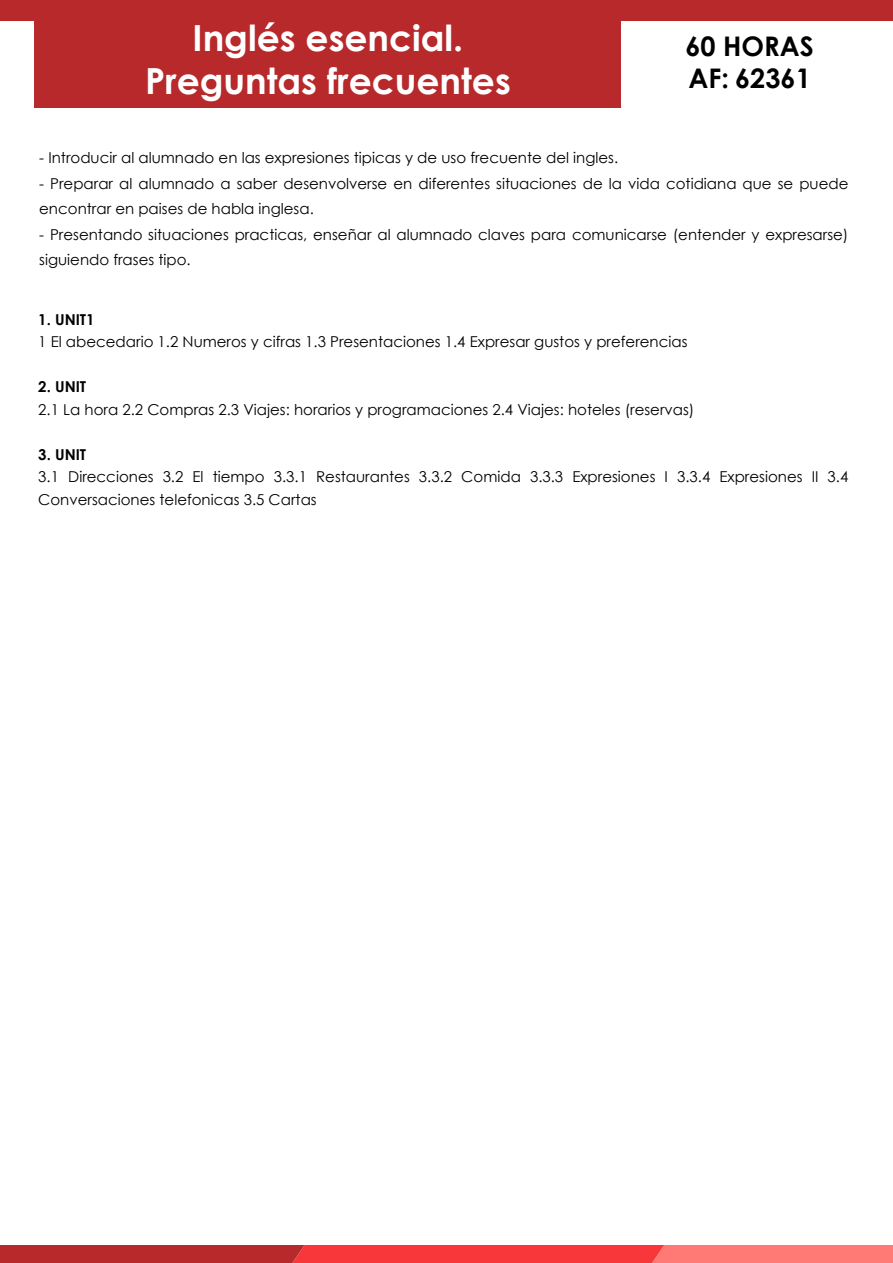
<style>
.page{position:relative;width:893px;height:1263px;background:#fff}
.page>*{position:absolute;margin:0;border:0;box-sizing:border-box;transform-origin:0 0}
.t1{font:700 36px/43.2px "Century Gothic";color:#fff;text-align:center}
.t2{font:700 27px/32.4px "Century Gothic";color:#000}
.t3{font:15px/25.5px "Century Gothic";color:#000}
.t4{font:700 15px "Century Gothic";color:#000}
</style>
<div class="page">
<div style="left:0;top:0;width:893px;height:21px;background:#b7292b"></div>
<div style="left:34px;top:0;width:586px;height:107px;background:#b7292b"></div>
<svg style="left:0;top:1245px;width:893px;height:18px;background:#e34444"></svg>
<h1 class="t1" style="left:145px;top:14px;width:367px">Inglés esencial.<br>Preguntas frecuentes</h1>
<h2 class="t2" style="left:685px;top:29px;width:130px">60 HORAS<br>AF: 62361</h2>
<p class="t3" style="left:39px;top:145px;width:580px">- Introducir al alumnado en las expresiones tipicas y de uso frecuente del ingles.</p>
<p class="t3" style="left:39px;top:170px;width:811px">- Preparar al alumnado a saber desenvolverse en diferentes situaciones de la vida cotidiana que se puede encontrar en paises de habla inglesa.</p>
<p class="t3" style="left:39px;top:221px;width:811px">- Presentando situaciones practicas, enseñar al alumnado claves para comunicarse (entender y expresarse) siguiendo frases tipo.</p>
<p class="t4" style="left:38px;top:308px;width:58px">1. UNIT1</p>
<p class="t3" style="left:38px;top:329px;width:651px">1 El abecedario 1.2 Numeros y cifras 1.3 Presentaciones 1.4 Expresar gustos y preferencias</p>
<p class="t4" style="left:38px;top:375px;width:49px">2. UNIT</p>
<p class="t3" style="left:38px;top:396px;width:658px">2.1 La hora 2.2 Compras 2.3 Viajes: horarios y programaciones 2.4 Viajes: hoteles (reservas)</p>
<p class="t4" style="left:38px;top:443px;width:49px">3. UNIT</p>
<p class="t3" style="left:38px;top:465px;width:812px;line-height:22.5px">3.1 Direcciones 3.2 El tiempo 3.3.1 Restaurantes 3.3.2 Comida 3.3.3 Expresiones I 3.3.4 Expresiones II 3.4<br>Conversaciones telefonicas 3.5 Cartas</p>
</div>
